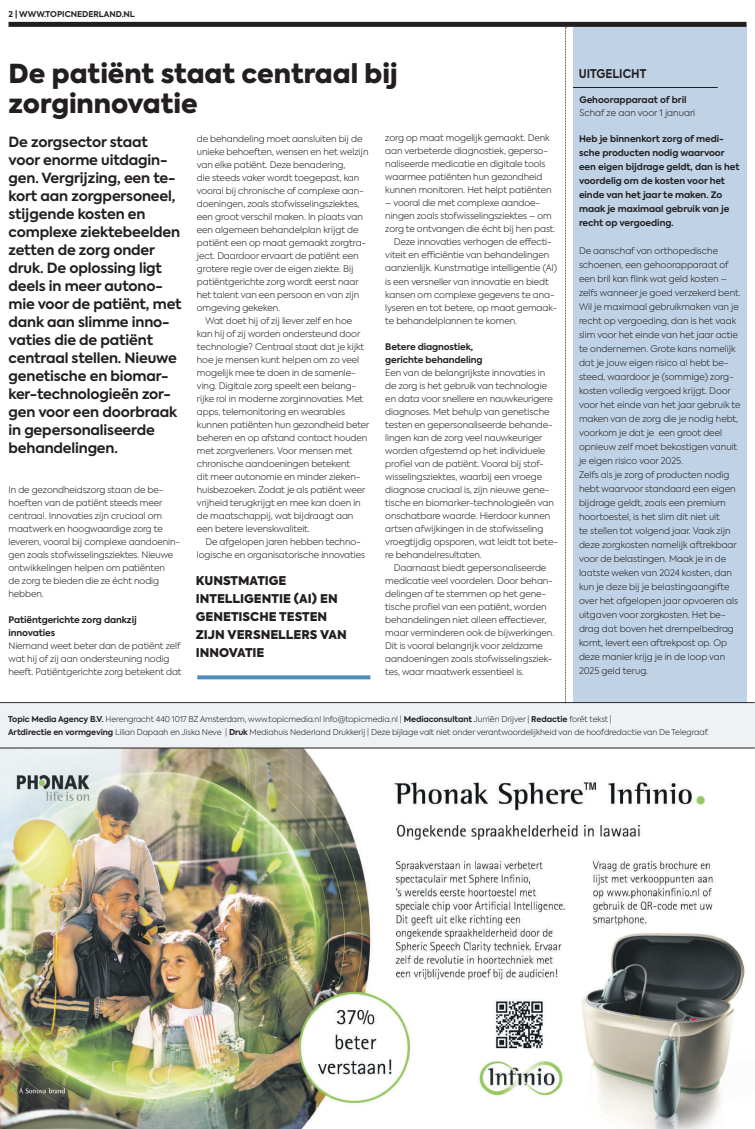
<style>
.page{position:relative;width:755px;height:1129px;background:#fff}
.page>*{position:absolute;margin:0;border:0;box-sizing:border-box;transform-origin:0 0}
.t1{font:900 26px/30px "Axiforma";color:#231f20}
.t2{font:700 14px/18px "Axiforma";letter-spacing:-.01em;color:#231f20}
.t3{font:900 12px/18px "Axiforma";color:#231f20}
.t4{font:700 12px "Axiforma";color:#231f20;scale:.92 1}
.t5{font:300 9px/13px "Axiforma";letter-spacing:-.01em;color:#231f20}
.t6{font:700 9px/14px "Axiforma";letter-spacing:-.005em;color:#231f20}
.t7{font:300 8px/13px "Axiforma";letter-spacing:-.01em;color:#231f20}
.t8{font:700 8px "Axiforma";color:#231f20}
.s1{font-weight:700}
</style>
<div class="page">
<svg style="left:197px;top:675px;width:173px;height:4px"></svg>
<div style="left:572px;top:24px;width:173px;height:678px;background:#c0d3e6"></div>
<hr style="left:572px;top:87px;width:145px;height:1px;background:#231f20">
<div style="left:9px;top:22px;width:737px;height:5px;background:#231f20"></div>
<svg style="left:565px;top:27px;width:1px;height:675px"></svg>
<img style="left:0;top:748px;width:754px;height:380px">
<hr style="left:0;top:702px;width:754px;height:1px;background:#231f20">
<div style="left:0;top:703px;width:754px;height:44px;background:#eff2f4"></div>
<hr style="left:0;top:747px;width:754px;height:1px;background:#231f20">
<p class="t8" style="left:9px;top:8px;width:128px">2 | WWW.TOPICNEDERLAND.NL</p>
<h1 class="t1" style="left:9px;top:59px;width:391px">De patiënt staat centraal bij zorginnovatie</h1>
<p class="t2" style="left:9px;top:133px;width:174px">De zorgsector staat voor enorme uitdagin&shy;gen. Vergrijzing, een te&shy;kort aan zorgpersoneel, stijgende kosten en complexe ziektebeelden zetten de zorg onder druk. De oplossing ligt deels in meer autono&shy;mie voor de patiënt, met dank aan slimme inno&shy;vaties die de patiënt centraal stellen. Nieuwe genetische en biomar&shy;ker-technologieën zor&shy;gen voor een doorbraak in gepersonaliseerde behandelingen.</p>
<p class="t5" style="left:9px;top:483px;width:173px">In de gezondheidszorg staan de be&shy;hoeften van de patiënt steeds meer centraal. Innovaties zijn cruciaal om maatwerk en hoogwaardige zorg te leveren, vooral bij complexe aandoenin&shy;gen zoals stofwisselingsziektes. Nieuwe ontwikkelingen helpen om patiënten<br>de zorg te bieden die ze écht nodig hebben.</p>
<p class="t6" style="left:9px;top:613px;width:130px;line-height:13px">Patiëntgerichte zorg dankzij innovaties</p>
<p class="t5" style="left:9px;top:638px;width:174px">Niemand weet beter dan de patiënt zelf wat hij of zij aan ondersteuning nodig heeft. Patiëntgerichte zorg betekent dat</p>
<p class="t5" style="left:197px;top:132px;width:167px">de behandeling moet aansluiten bij de</p>
<p class="t5" style="left:197px;top:145px;width:173px">unieke behoeften, wensen en het welzijn</p>
<p class="t5" style="left:197px;top:158px;width:150px">van elke patiënt. Deze benadering,</p>
<p class="t5" style="left:197px;top:171px;width:164px">die steeds vaker wordt toegepast, kan</p>
<p class="t5" style="left:197px;top:184px;width:168px">vooral bij chronische of complexe aan-</p>
<p class="t5" style="left:197px;top:197px;width:164px">doeningen, zoals stofwisselingsziektes,</p>
<p class="t5" style="left:197px;top:210px;width:167px">een groot verschil maken. In plaats van</p>
<p class="t5" style="left:197px;top:223px;width:163px">een algemeen behandelplan krijgt de</p>
<p class="t5" style="left:197px;top:236px;width:171px">patiënt een op maat gemaakt zorgtra-</p>
<p class="t5" style="left:197px;top:249px;width:163px">ject. Daardoor ervaart de patiënt een</p>
<p class="t5" style="left:197px;top:262px;width:158px">grotere regie over de eigen ziekte. Bij</p>
<p class="t5" style="left:197px;top:275px;width:163px">patiëntgerichte zorg wordt eerst naar</p>
<p class="t5" style="left:197px;top:288px;width:164px">het talent van een persoon en van zijn</p>
<p class="t5" style="left:197px;top:301px;width:85px">omgeving gekeken.</p>
<p class="t5" style="left:205px;top:314px;width:148px">Wat doet hij of zij liever zelf en hoe</p>
<p class="t5" style="left:197px;top:327px;width:165px">kan hij of zij worden ondersteund door</p>
<p class="t5" style="left:197px;top:340px;width:169px">technologie? Centraal staat dat je kijkt</p>
<p class="t5" style="left:197px;top:353px;width:163px">hoe je mensen kunt helpen om zo veel</p>
<p class="t5" style="left:197px;top:366px;width:160px">mogelijk mee te doen in de samenle-</p>
<p class="t5" style="left:197px;top:379px;width:161px">ving. Digitale zorg speelt een belang-</p>
<p class="t5" style="left:197px;top:392px;width:168px">rijke rol in moderne zorginnovaties. Met</p>
<p class="t5" style="left:197px;top:405px;width:150px">apps, telemonitoring en wearables</p>
<p class="t5" style="left:197px;top:418px;width:174px">kunnen patiënten hun gezondheid beter</p>
<p class="t5" style="left:197px;top:431px;width:172px">beheren en op afstand contact houden</p>
<p class="t5" style="left:197px;top:444px;width:157px">met zorgverleners. Voor mensen met</p>
<p class="t5" style="left:197px;top:457px;width:155px">chronische aandoeningen betekent</p>
<p class="t5" style="left:197px;top:470px;width:165px">dit meer autonomie en minder zieken-</p>
<p class="t5" style="left:197px;top:483px;width:170px">huisbezoeken. Zodat je als patiënt weer</p>
<p class="t5" style="left:197px;top:496px;width:165px">vrijheid terugkrijgt en mee kan doen in</p>
<p class="t5" style="left:197px;top:509px;width:158px">de maatschappij, wat bijdraagt aan</p>
<p class="t5" style="left:197px;top:522px;width:114px">een betere levenskwaliteit.</p>
<p class="t5" style="left:205px;top:535px;width:157px">De afgelopen jaren hebben techno-</p>
<p class="t5" style="left:197px;top:548px;width:169px">logische en organisatorische innovaties</p>
<h3 class="t3" style="left:196px;top:571px;width:152px">KUNSTMATIGE<br>INTELLIGENTIE (AI) EN<br>GENETISCHE TESTEN<br>ZIJN VERSNELLERS VAN<br>INNOVATIE</h3>
<p class="t5" style="left:385px;top:132px;width:168px">zorg op maat mogelijk gemaakt. Denk aan verbeterde diagnostiek, geperso&shy;naliseerde medicatie en digitale tools waarmee patiënten hun gezondheid kunnen monitoren. Het helpt patiënten</p>
<p class="t5" style="left:385px;top:197px;width:156px">– vooral die met complexe aandoe-</p>
<p class="t5" style="left:385px;top:210px;width:168px">ningen zoals stofwisselingsziektes – om</p>
<p class="t5" style="left:385px;top:223px;width:172px">zorg te ontvangen die écht bij hen past.</p>
<p class="t5" style="left:393px;top:236px;width:159px">Deze innovaties verhogen de effecti-</p>
<p class="t5" style="left:385px;top:249px;width:165px">viteit en efficiëntie van behandelingen</p>
<p class="t5" style="left:385px;top:262px;width:173px">aanzienlijk. Kunstmatige intelligentie (AI)</p>
<p class="t5" style="left:385px;top:275px;width:165px">is een versneller van innovatie en biedt</p>
<p class="t5" style="left:385px;top:288px;width:171px">kansen om complexe gegevens te ana-</p>
<p class="t5" style="left:385px;top:301px;width:173px">lyseren en tot betere, op maat gemaak-</p>
<p class="t5" style="left:385px;top:314px;width:133px">te behandelplannen te komen.</p>
<p class="t6" style="left:385px;top:340px;width:100px;line-height:13px">Betere diagnostiek, gerichte behandeling </p>
<p class="t5" style="left:385px;top:365px;width:174px">Een van de belangrijkste innovaties in de zorg is het gebruik van technologie en data voor snellere en nauwkeurigere diagnoses. Met behulp van genetische testen en gepersonaliseerde behande&shy;lingen kan de zorg veel nauwkeuriger worden afgestemd op het individuele profiel van de patiënt. Vooral bij stof&shy;wisselingsziektes, waarbij een vroege diagnose cruciaal is, zijn nieuwe gene&shy;tische en biomarker-technologieën van onschatbare waarde. Hierdoor kunnen artsen afwijkingen in de stofwisseling vroegtijdig opsporen, wat leidt tot bete&shy;re behandelresultaten.</p>
<p class="t5" style="left:385px;top:560px;width:170px;text-indent:9px">Daarnaast biedt gepersonaliseerde medicatie veel voordelen. Door behan&shy;delingen af te stemmen op het gene&shy;tische profiel van een patiënt, worden behandelingen niet alleen effectiever, maar verminderen ook de bijwerkingen.<br>Dit is vooral belangrijk voor zeldzame aandoeningen zoals stofwisselingsziek&shy;tes, waar maatwerk essentieel is.</p>
<h3 class="t4" style="left:578px;top:65px;width:75px">UITGELICHT</h3>
<p class="t6" style="left:579px;top:93px;width:109px">Gehoorapparaat of bril</p>
<p class="t5" style="left:579px;top:106px;width:117px">Schaf ze aan voor 1 januari</p>
<p class="t6" style="left:578px;top:131px;width:162px">Heb je binnenkort zorg of medi&shy;sche producten nodig waarvoor een eigen bijdrage geldt, dan is het voordelig om de kosten voor het einde van het jaar te maken. Zo maak je maximaal gebruik van je recht op vergoeding.</p>
<p class="t5" style="left:578px;top:243px;width:163px;line-height:14px">De aanschaf van orthopedische schoenen, een gehoorapparaat of een bril kan flink wat geld kosten – zelfs wanneer je goed verzekerd bent.<br>Wil je maximaal gebruikmaken van je recht op vergoeding, dan is het vaak slim voor het einde van het jaar actie te ondernemen. Grote kans namelijk dat je jouw eigen risico al hebt be&shy;steed, waardoor je (sommige) zorg&shy;kosten volledig vergoed krijgt. Door voor het einde van het jaar gebruik te maken van de zorg die je nodig hebt, voorkom je dat je een groot deel opnieuw zelf moet bekostigen vanuit je eigen risico voor 2025.<br>Zelfs als je zorg of producten nodig hebt waarvoor standaard een eigen bijdrage geldt, zoals een premium hoortoestel, is het slim dit niet uit<br>te stellen tot volgend jaar. Vaak zijn deze zorgkosten namelijk aftrekbaar voor de belastingen. Maak je in de laatste weken van 2024 kosten, dan kun je deze bij je belastingaangifte over het afgelopen jaar opvoeren als uitgaven voor zorgkosten. Het be&shy;drag dat boven het drempelbedrag komt, levert een aftrekpost op. Op deze manier krijg je in de loop van 2025 geld terug.</p>
<p class="t7" style="left:8px;top:712px;width:701px"><span class="s1">Topic Media Agency B.V.</span> Herengracht 440 1017 BZ Amsterdam, www.topicmedia.nl Info@topicmedia.nl | <span class="s1">Mediaconsultant</span> Jurriën Drijver | <span class="s1">Redactie</span> forêt tekst |<br><span class="s1">Artdirectie en vormgeving</span> Lilian Dapaah en Jiska Neve | <span class="s1">Druk</span> Mediahuis Nederland Drukkerij | Deze bijlage valt niet onder verantwoordelijkheid van de hoofdredactie van De Telegraaf.</p>
</div>
